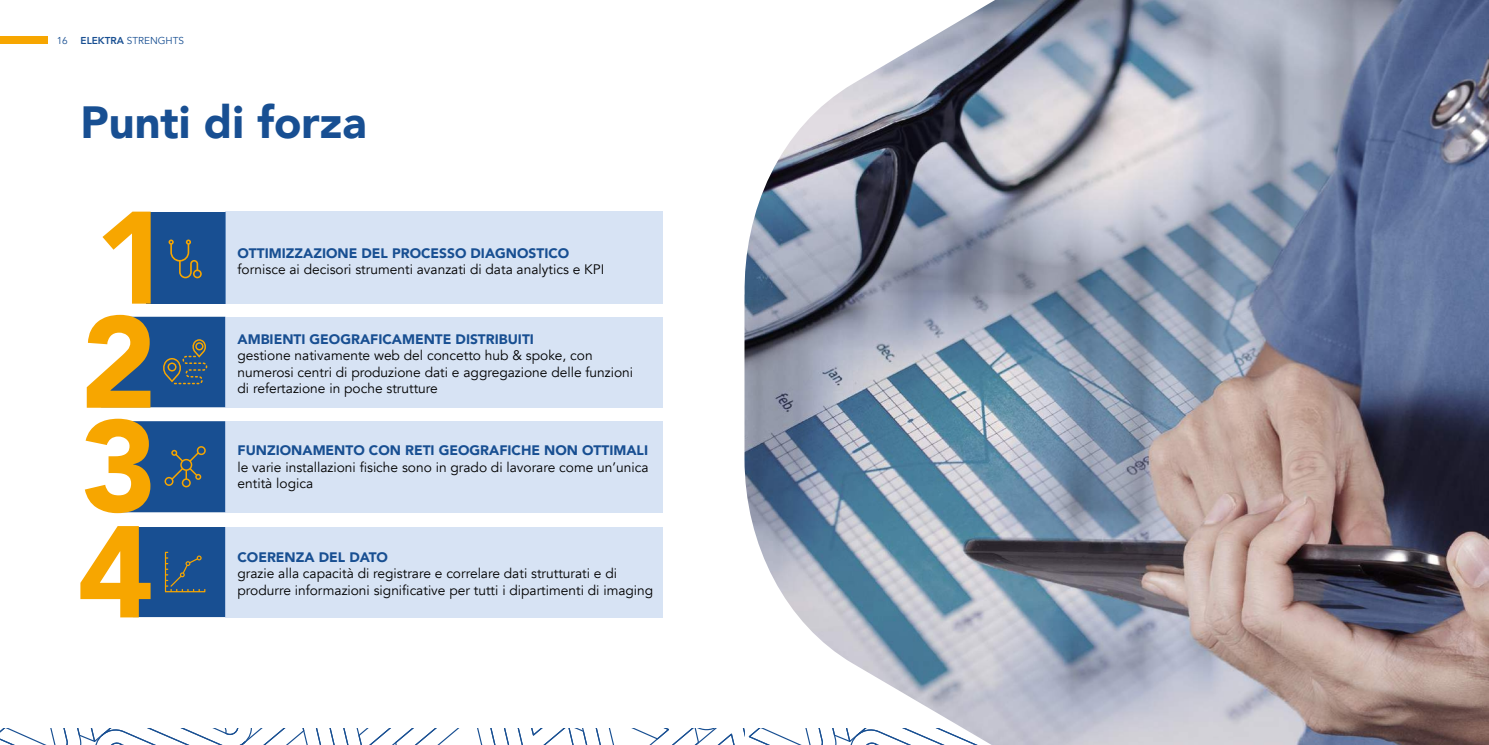
<style>
.page{position:relative;width:1489px;height:745px;background:#fff}
.page>*{position:absolute;margin:0;border:0;box-sizing:border-box;transform-origin:0 0}
.t1{font:900 129.88px "Avenir";color:#f7a600}
.t2{font:900 128.88px/104.8px "Avenir";color:#f7a600;text-align:justify}
.t3{font:900 45px "Avenir";color:#184f92}
.t4{font:13.75px/16.5px "Avenir";color:#000}
.t5{font:900 13.75px "Avenir";color:#184f92}
.t6{font:10px "Avenir";color:#184f92}
.s1{font-weight:800}
</style>
<div class="page">
<svg style="left:0;top:728px;width:743px;height:16px"></svg>
<div style="left:0;top:37px;width:47px;height:7px;background:#f7a600"></div>
<img style="left:743px;top:0;width:745px;height:744px">
<div style="left:146px;top:211px;width:79px;height:92px;background:#184f92"></div>
<div style="left:225px;top:211px;width:437px;height:92px;background:#d7e3f4"></div>
<div style="left:225px;top:421px;width:437px;height:91px;background:#d7e3f4"></div>
<div style="left:225px;top:316px;width:437px;height:91px;background:#d7e3f4"></div>
<div style="left:225px;top:526px;width:437px;height:91px;background:#d7e3f4"></div>
<svg style="left:168px;top:239px;width:34px;height:39px"></svg>
<svg style="left:101px;top:316px;width:124px;height:91px"></svg>
<svg style="left:112px;top:421px;width:113px;height:91px"></svg>
<svg style="left:126px;top:527px;width:99px;height:89px;background:#235591"></svg>
<p class="t6" style="left:57px;top:35px;width:13px">16</p>
<p class="t6" style="left:81px;top:35px;width:105px"><span class="s1">ELEKTRA</span> STRENGHTS</p>
<h3 class="t3" style="left:81px;top:84px;width:287px">Punti di forza</h3>
<h1 class="t1" style="left:95px;top:147px;width:78px">1</h1>
<h2 class="t2" style="left:77px;top:307px;width:81px">2<br>3<br>4</h2>
<p class="t5" style="left:237px;top:241px;width:333px">OTTIMIZZAZIONE DEL PROCESSO DIAGNOSTICO</p>
<p class="t4" style="left:237px;top:261px;width:368px">fornisce ai decisori strumenti avanzati di data analytics e KPI</p>
<p class="t5" style="left:237px;top:327px;width:298px">AMBIENTI GEOGRAFICAMENTE DISTRIBUITI</p>
<p class="t4" style="left:237px;top:347px;width:397px">gestione nativamente web del concetto hub &amp; spoke, con numerosi centri di produzione dati e aggregazione delle funzioni di refertazione in poche strutture</p>
<p class="t5" style="left:237px;top:438px;width:412px">FUNZIONAMENTO CON RETI GEOGRAFICHE NON OTTIMALI</p>
<p class="t4" style="left:237px;top:459px;width:412px">le varie installazioni fisiche sono in grado di lavorare come un’unica entità logica</p>
<p class="t5" style="left:237px;top:544px;width:152px">COERENZA DEL DATO</p>
<p class="t4" style="left:237px;top:565px;width:417px">grazie alla capacità di registrare e correlare dati strutturati e di produrre informazioni significative per tutti i dipartimenti di imaging</p>
</div>
